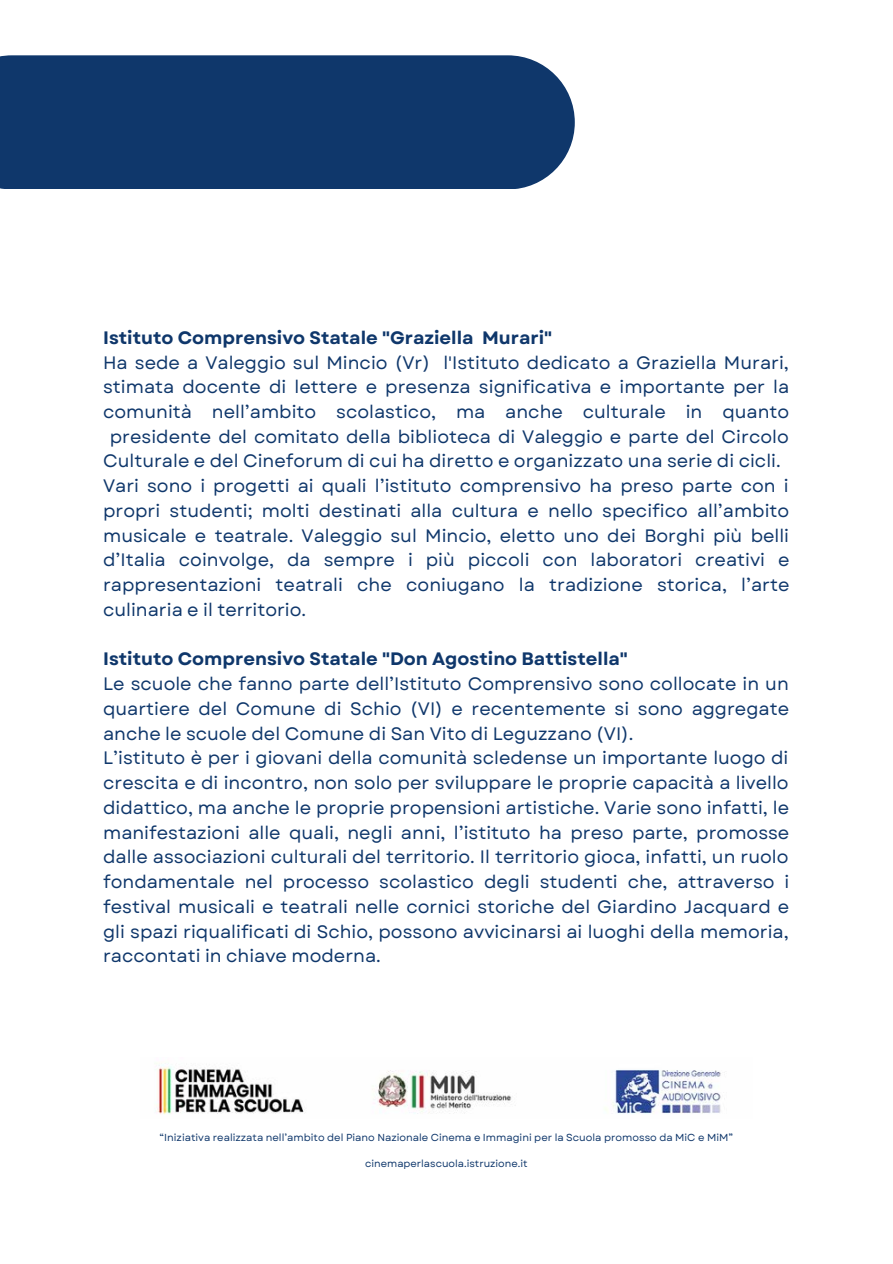
<style>
.page{position:relative;width:893px;height:1264px;background:#fff}
.page>*{position:absolute;margin:0;border:0;box-sizing:border-box;transform-origin:0 0}
.t1{font:18px/24.8px "Garet";color:#0f376b}
.t2{font:700 18px "Garet";color:#0f376b}
.t3{font:10.2px "Garet";color:#0f376b}
.t4{font:10.05px "Garet";color:#0f376b}
</style>
<div class="page">
<div style="left:0;top:55px;width:574px;height:134px;background:#0f376b"></div>
<img style="left:155px;top:1063px;width:566px;height:52px">
<p class="t2" style="left:103px;top:324px;width:450px">Istituto Comprensivo Statale "Graziella Murari"</p>
<p class="t1" style="left:103px;top:350px;width:687px">Ha sede a Valeggio sul Mincio (Vr) l'Istituto dedicato a Graziella Murari,</p>
<p class="t1" style="left:103px;top:374px;width:687px">stimata docente di lettere e presenza significativa e importante per la</p>
<p class="t1" style="left:103px;top:399px;width:687px">comunità nell’ambito scolastico, ma anche culturale in quanto</p>
<p class="t1" style="left:110px;top:424px;width:680px">presidente del comitato della biblioteca di Valeggio e parte del Circolo</p>
<p class="t1" style="left:103px;top:449px;width:679px">Culturale e del Cineforum di cui ha diretto e organizzato una serie di cicli.</p>
<p class="t1" style="left:103px;top:473px;width:687px">Vari sono i progetti ai quali l’istituto comprensivo ha preso parte con i</p>
<p class="t1" style="left:103px;top:498px;width:687px">propri studenti; molti destinati alla cultura e nello specifico all’ambito</p>
<p class="t1" style="left:103px;top:523px;width:687px">musicale e teatrale. Valeggio sul Mincio, eletto uno dei Borghi più belli</p>
<p class="t1" style="left:103px;top:548px;width:687px">d’Italia coinvolge, da sempre i più piccoli con laboratori creativi e</p>
<p class="t1" style="left:103px;top:572px;width:687px">rappresentazioni teatrali che coniugano la tradizione storica, l’arte</p>
<p class="t1" style="left:103px;top:597px;width:204px">culinaria e il territorio.</p>
<p class="t2" style="left:103px;top:646px;width:526px">Istituto Comprensivo Statale "Don Agostino Battistella"</p>
<p class="t1" style="left:103px;top:671px;width:687px">Le scuole che fanno parte dell’Istituto Comprensivo sono collocate in un quartiere del Comune di Schio (VI) e recentemente si sono aggregate anche le scuole del Comune di San Vito di Leguzzano (VI).<br>L’istituto è per i giovani della comunità scledense un importante luogo di crescita e di incontro, non solo per sviluppare le proprie capacità a livello didattico, ma anche le proprie propensioni artistiche. Varie sono infatti, le manifestazioni alle quali, negli anni, l’istituto ha preso parte, promosse dalle associazioni culturali del territorio. Il territorio gioca, infatti, un ruolo fondamentale nel processo scolastico degli studenti che, attraverso i festival musicali e teatrali nelle cornici storiche del Giardino Jacquard e gli spazi riqualificati di Schio, possono avvicinarsi ai luoghi della memoria, raccontati in chiave moderna.</p>
<p class="t3" style="left:160px;top:1130px;width:575px">“Iniziativa realizzata nell’ambito del Piano Nazionale Cinema e Immagini per la Scuola promosso da MiC e MiM”</p>
<p class="t4" style="left:365px;top:1155px;width:164px">cinemaperlascuola.istruzione.it</p>
</div>
